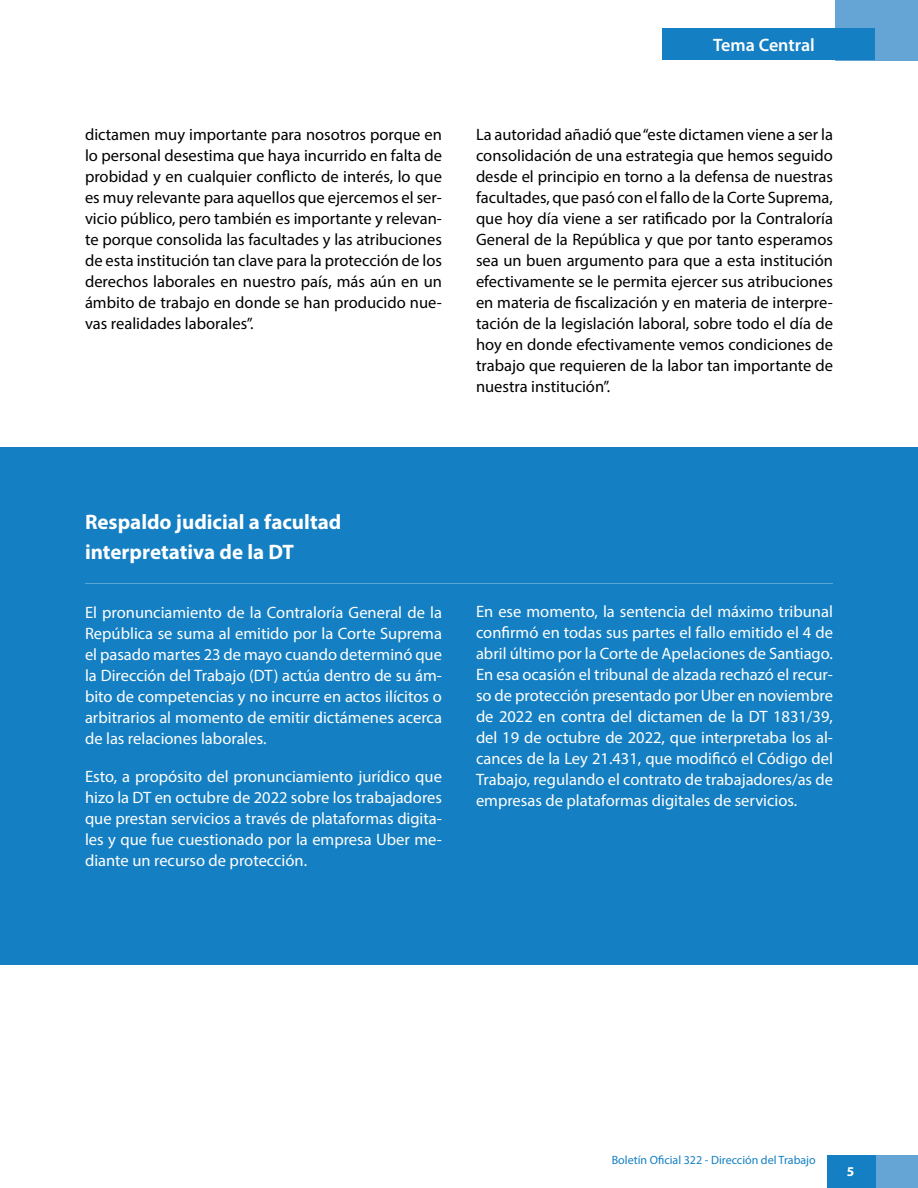
<style>
.page{position:relative;width:918px;height:1188px;background:#fff}
.page>*{position:absolute;margin:0;border:0;box-sizing:border-box;transform-origin:0 0}
.t1{font:700 21px/30px "Myriad Pro";color:#fff}
.t2{font:600 18px "Myriad Pro";color:#fff}
.t3{font:16.5px/21px "Myriad Pro";color:#000;text-align:justify}
.t4{font:16.5px/21px "Myriad Pro";color:#fff;text-align:justify}
.t5{font:700 13.5px "Myriad Pro";color:#fff}
.t6{font:12px "Myriad Pro";color:#147fc2}
</style>
<div class="page">
<div style="left:875px;top:1155px;width:43px;height:33px;background:#65a5d6"></div>
<div style="left:827px;top:1155px;width:48px;height:33px;background:#147fc2"></div>
<div style="left:836px;top:0;width:82px;height:60px;background:#65a5d6"></div>
<div style="left:662px;top:28px;width:213px;height:32px;background:#147fc2"></div>
<div style="left:0;top:447px;width:918px;height:518px;background:#147fc2"></div>
<hr style="left:85px;top:583px;width:748px;height:1px;background:#fff">
<p class="t2" style="left:713px;top:33px;width:103px">Tema Central</p>
<p class="t3" style="left:85px;top:124px;width:359px">dictamen muy importante para nosotros porque en lo personal desestima que haya incurrido en falta de probidad y en cualquier conflicto de interés, lo que es muy relevante para aquellos que ejercemos el ser&shy;vicio público, pero también es importante y relevan&shy;te porque consolida las facultades y las atribuciones de esta institución tan clave para la protección de los derechos laborales en nuestro país, más aún en un ámbito de trabajo en donde se han producido nue&shy;vas realidades laborales”.</p>
<p class="t3" style="left:476px;top:124px;width:359px">La autoridad añadió que “este dictamen viene a ser la consolidación de una estrategia que hemos seguido desde el principio en torno a la defensa de nuestras facultades, que pasó con el fallo de la Corte Suprema, que hoy día viene a ser ratificado por la Contraloría General de la República y que por tanto esperamos sea un buen argumento para que a esta institución efectivamente se le permita ejercer sus atribuciones en materia de fiscalización y en materia de interpre&shy;tación de la legislación laboral, sobre todo el día de hoy en donde efectivamente vemos condiciones de trabajo que requieren de la labor tan importante de nuestra institución”.</p>
<p class="t1" style="left:85px;top:506px;width:258px">Respaldo judicial a facultad interpretativa de la DT</p>
<p class="t4" style="left:85px;top:601px;width:358px">El pronunciamiento de la Contraloría General de la República se suma al emitido por la Corte Suprema el pasado martes 23 de mayo cuando determinó que la Dirección del Trabajo (DT) actúa dentro de su ám&shy;bito de competencias y no incurre en actos ilícitos o arbitrarios al momento de emitir dictámenes acerca de las relaciones laborales.</p>
<p class="t4" style="left:85px;top:765px;width:358px">Esto, a propósito del pronunciamiento jurídico que hizo la DT en octubre de 2022 sobre los trabajadores que prestan servicios a través de plataformas digita&shy;les y que fue cuestionado por la empresa Uber me&shy;diante un recurso de protección.</p>
<p class="t4" style="left:476px;top:601px;width:359px">En ese momento, la sentencia del máximo tribunal confirmó en todas sus partes el fallo emitido el 4 de abril último por la Corte de Apelaciones de Santiago.<br>En esa ocasión el tribunal de alzada rechazó el recur&shy;so de protección presentado por Uber en noviembre de 2022 en contra del dictamen de la DT 1831/39, del 19 de octubre de 2022, que interpretaba los al&shy;cances de la Ley 21.431, que modificó el Código del Trabajo, regulando el contrato de trabajadores/as de empresas de plataformas digitales de servicios.</p>
<p class="t6" style="left:612px;top:1153px;width:206px">Boletín Oficial 322 - Dirección del Trabajo</p>
<p class="t5" style="left:847px;top:1163px;width:9px">5</p>
</div>
